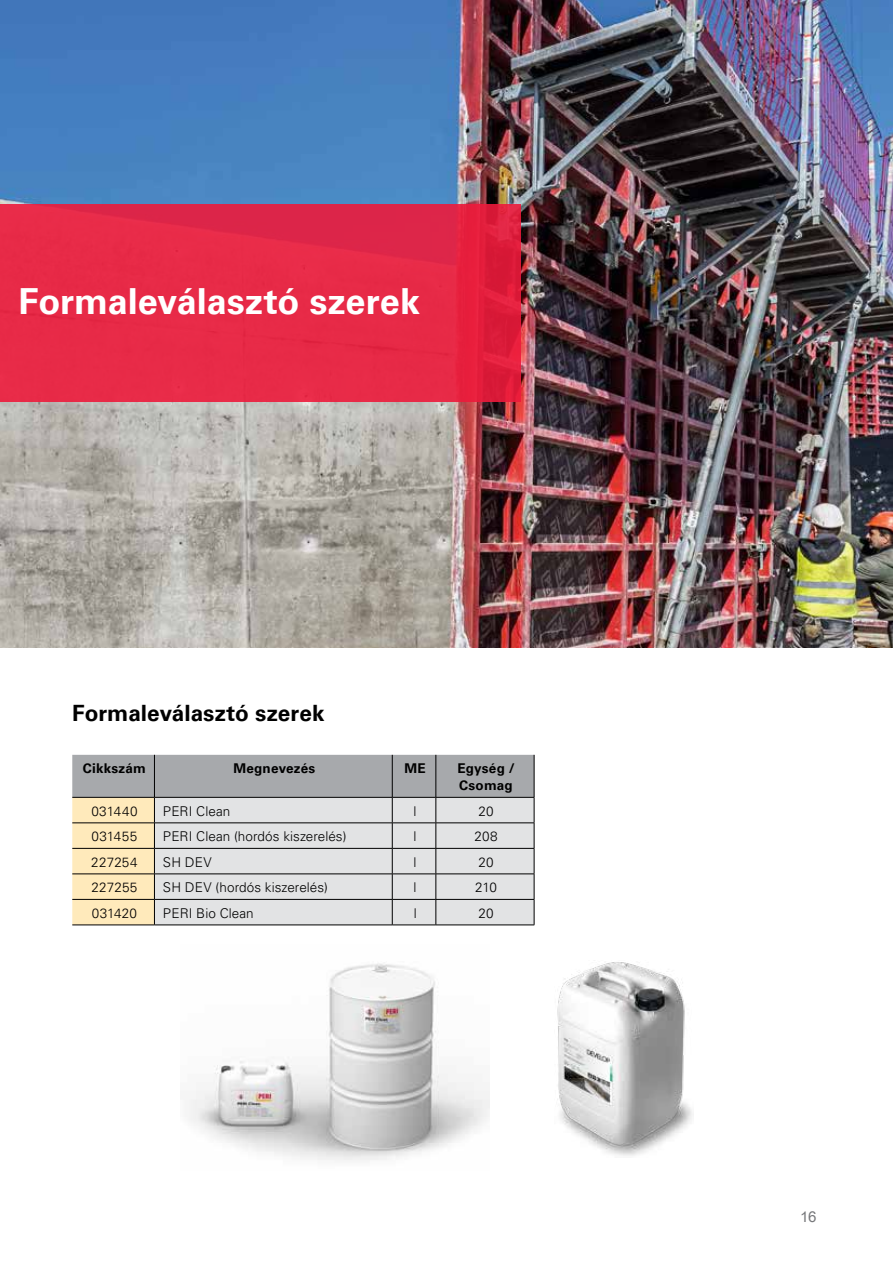
<style>
.page{position:relative;width:893px;height:1263px;background:#fff}
.page>*{position:absolute;margin:0;border:0;box-sizing:border-box;transform-origin:0 0}
.t1{font:700 36px "Univers LT Pro 65";color:#fff}
.t2{font:700 22.5px "Univers LT Pro 65";color:#000}
.t3{font:15px "Arial Unicode MS";color:#77787b}
.t4{font:300 13.5px "Univers LT Pro 45";letter-spacing:.005em;color:#000}
.t5{font:700 13.5px/17px "Univers LT Pro 65";letter-spacing:.015em;color:#000}
</style>
<div class="page">
<img style="left:0;top:0;width:893px;height:647px">
<div style="left:0;top:204px;width:521px;height:197px;background:linear-gradient(to right,#e92d4a,#e22342)"></div>
<svg style="left:72px;top:755px;width:463px;height:170px;background:#d1d0cb"></svg>
<hr style="left:72px;top:797px;width:82px;height:1px;background:#000">
<hr style="left:154px;top:797px;width:238px;height:1px;background:#000">
<hr style="left:392px;top:797px;width:44px;height:1px;background:#000">
<hr style="left:436px;top:797px;width:98px;height:1px;background:#000">
<hr style="left:72px;top:823px;width:82px;height:1px;background:#000">
<hr style="left:154px;top:823px;width:238px;height:1px;background:#000">
<hr style="left:392px;top:823px;width:44px;height:1px;background:#000">
<hr style="left:436px;top:823px;width:98px;height:1px;background:#000">
<hr style="left:72px;top:848px;width:82px;height:1px;background:#000">
<hr style="left:154px;top:848px;width:238px;height:1px;background:#000">
<hr style="left:392px;top:848px;width:44px;height:1px;background:#000">
<hr style="left:436px;top:848px;width:98px;height:1px;background:#000">
<hr style="left:72px;top:874px;width:82px;height:1px;background:#000">
<hr style="left:154px;top:874px;width:238px;height:1px;background:#000">
<hr style="left:392px;top:874px;width:44px;height:1px;background:#000">
<hr style="left:436px;top:874px;width:98px;height:1px;background:#000">
<hr style="left:72px;top:899px;width:82px;height:1px;background:#000">
<hr style="left:154px;top:899px;width:238px;height:1px;background:#000">
<hr style="left:392px;top:899px;width:44px;height:1px;background:#000">
<hr style="left:436px;top:899px;width:98px;height:1px;background:#000">
<hr style="left:72px;top:925px;width:82px;height:1px;background:#000">
<hr style="left:154px;top:925px;width:238px;height:1px;background:#000">
<hr style="left:392px;top:925px;width:44px;height:1px;background:#000">
<hr style="left:436px;top:925px;width:98px;height:1px;background:#000">
<img style="left:189px;top:963px;width:301px;height:198px">
<img style="left:557px;top:962px;width:137px;height:194px">
<h1 class="t1" style="left:19px;top:276px;width:403px">Formaleválasztó szerek</h1>
<h2 class="t2" style="left:72px;top:697px;width:254px">Formaleválasztó szerek</h2>
<p class="t5" style="left:83px;top:759px;width:65px">Cikkszám</p>
<p class="t5" style="left:233px;top:759px;width:83px">Megnevezés</p>
<p class="t5" style="left:404px;top:759px;width:23px">ME</p>
<p class="t5" style="left:457px;top:759px;width:59px">Egység /<br>Csomag</p>
<p class="t4" style="left:91px;top:802px;width:48px">031440</p>
<p class="t4" style="left:163px;top:802px;width:69px">PERI Clean</p>
<p class="t4" style="left:414px;top:802px;width:4px">l</p>
<p class="t4" style="left:478px;top:802px;width:17px">20</p>
<p class="t4" style="left:92px;top:827px;width:47px">031455</p>
<p class="t4" style="left:163px;top:827px;width:185px">PERI Clean (hordós kiszerelés)</p>
<p class="t4" style="left:414px;top:827px;width:4px">l</p>
<p class="t4" style="left:474px;top:827px;width:25px">208</p>
<p class="t4" style="left:91px;top:853px;width:48px">227254</p>
<p class="t4" style="left:163px;top:853px;width:50px">SH DEV</p>
<p class="t4" style="left:414px;top:853px;width:4px">l</p>
<p class="t4" style="left:478px;top:853px;width:17px">20</p>
<p class="t4" style="left:91px;top:878px;width:47px">227255</p>
<p class="t4" style="left:163px;top:878px;width:166px">SH DEV (hordós kiszerelés)</p>
<p class="t4" style="left:414px;top:878px;width:4px">l</p>
<p class="t4" style="left:475px;top:878px;width:23px">210</p>
<p class="t4" style="left:92px;top:904px;width:47px">031420</p>
<p class="t4" style="left:163px;top:904px;width:92px">PERI Bio Clean</p>
<p class="t4" style="left:414px;top:904px;width:4px">l</p>
<p class="t4" style="left:478px;top:904px;width:17px">20</p>
<p class="t3" style="left:800px;top:1206px;width:18px">16</p>
</div>
